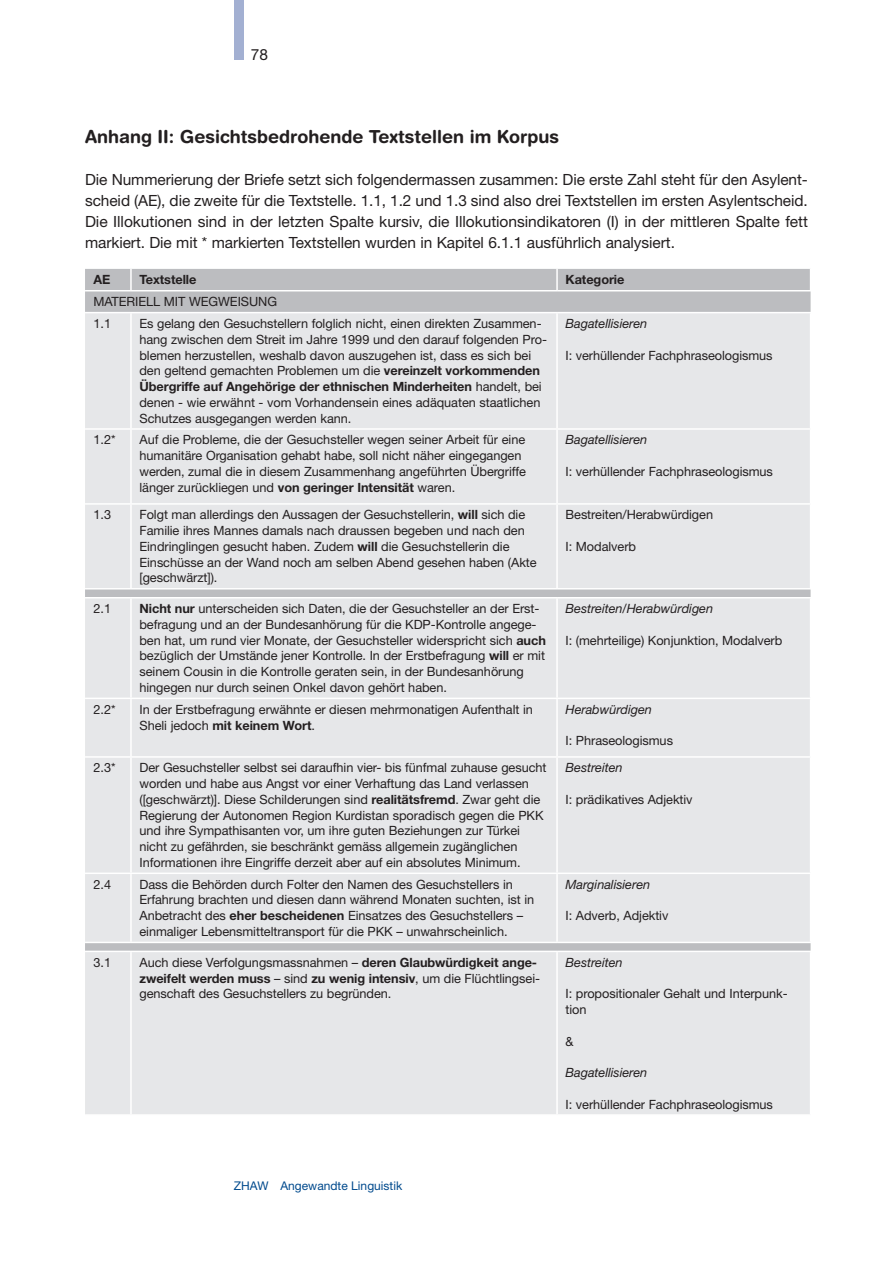
<style>
.page{position:relative;width:893px;height:1263px;background:#fff}
.page>*{position:absolute;margin:0;border:0;box-sizing:border-box;transform-origin:0 0}
.t1{font:700 18px "Helvetica Rounded LT Std";color:#231f20}
.t2{font:15.45px/21px "Helvetica Neue LT Pro";letter-spacing:-.005em;color:#231f20;text-align:justify}
.t3{font:12.75px/15.8px "Helvetica Neue LT Pro";letter-spacing:-.005em;color:#231f20}
.t4{font:700 12.75px "Helvetica Neue LT Std";letter-spacing:-.005em;color:#231f20}
.t5{font:italic 12.75px "Helvetica Neue LT Std";letter-spacing:-.005em;color:#231f20}
.t6{font:12.75px/21.9px "Helvetica Neue LT Std";letter-spacing:-.005em;color:#231f20}
.t7{font:12px "Helvetica Neue LT Pro";color:#004a8d}
.s1{font-family:"Helvetica Neue LT Std";font-weight:700}
.s2{font-family:"Helvetica Neue LT Pro";font-weight:400}
</style>
<div class="page">
<div style="left:234px;top:0;width:10px;height:60px;background:#a3b0d2"></div>
<div style="left:85px;top:269px;width:726px;height:43px;background:#bcbdc0"></div>
<div style="left:85px;top:313px;width:726px;height:801px;background:#e6e7e9"></div>
<hr style="left:130px;top:313px;width:2px;height:115px;background:#fff">
<hr style="left:130px;top:430px;width:2px;height:73px;background:#fff">
<hr style="left:130px;top:505px;width:2px;height:83px;background:#fff">
<hr style="left:130px;top:598px;width:2px;height:100px;background:#fff">
<hr style="left:130px;top:699px;width:2px;height:57px;background:#fff">
<hr style="left:130px;top:758px;width:2px;height:114px;background:#fff">
<hr style="left:130px;top:874px;width:2px;height:68px;background:#fff">
<hr style="left:130px;top:952px;width:2px;height:162px;background:#fff">
<hr style="left:130px;top:269px;width:2px;height:21px;background:#fff">
<hr style="left:85px;top:290px;width:46px;height:1px;background:#fff">
<hr style="left:131px;top:290px;width:426px;height:1px;background:#fff">
<hr style="left:557px;top:290px;width:254px;height:1px;background:#fff">
<hr style="left:85px;top:503px;width:46px;height:2px;background:#fff">
<hr style="left:131px;top:503px;width:426px;height:2px;background:#fff">
<hr style="left:557px;top:503px;width:254px;height:2px;background:#fff">
<hr style="left:85px;top:698px;width:46px;height:1px;background:#fff">
<hr style="left:131px;top:698px;width:426px;height:1px;background:#fff">
<hr style="left:557px;top:698px;width:254px;height:1px;background:#fff">
<hr style="left:85px;top:756px;width:46px;height:2px;background:#fff">
<hr style="left:131px;top:756px;width:426px;height:2px;background:#fff">
<hr style="left:557px;top:756px;width:254px;height:2px;background:#fff">
<hr style="left:85px;top:872px;width:46px;height:2px;background:#fff">
<hr style="left:131px;top:872px;width:426px;height:2px;background:#fff">
<hr style="left:557px;top:872px;width:254px;height:2px;background:#fff">
<hr style="left:85px;top:428px;width:46px;height:2px;background:#fff">
<hr style="left:131px;top:428px;width:426px;height:2px;background:#fff">
<hr style="left:557px;top:428px;width:254px;height:2px;background:#fff">
<hr style="left:556px;top:269px;width:2px;height:21px;background:#fff">
<svg style="left:810px;top:269px;width:1px;height:21px"></svg>
<hr style="left:556px;top:313px;width:2px;height:115px;background:#fff">
<hr style="left:810px;top:313px;width:1px;height:115px;background:#fff">
<hr style="left:556px;top:430px;width:2px;height:73px;background:#fff">
<hr style="left:810px;top:430px;width:1px;height:73px;background:#fff">
<hr style="left:556px;top:505px;width:2px;height:83px;background:#fff">
<hr style="left:810px;top:505px;width:1px;height:83px;background:#fff">
<hr style="left:556px;top:598px;width:2px;height:100px;background:#fff">
<hr style="left:810px;top:598px;width:1px;height:100px;background:#fff">
<hr style="left:556px;top:699px;width:2px;height:57px;background:#fff">
<hr style="left:810px;top:699px;width:1px;height:57px;background:#fff">
<hr style="left:556px;top:758px;width:2px;height:114px;background:#fff">
<hr style="left:810px;top:758px;width:1px;height:114px;background:#fff">
<hr style="left:556px;top:874px;width:2px;height:68px;background:#fff">
<hr style="left:810px;top:874px;width:1px;height:68px;background:#fff">
<hr style="left:556px;top:952px;width:2px;height:162px;background:#fff">
<hr style="left:810px;top:952px;width:1px;height:162px;background:#fff">
<hr style="left:85px;top:942px;width:46px;height:1px;background:#fff">
<hr style="left:131px;top:942px;width:426px;height:1px;background:#fff">
<hr style="left:557px;top:942px;width:254px;height:1px;background:#fff">
<hr style="left:85px;top:951px;width:46px;height:1px;background:#fff">
<hr style="left:131px;top:951px;width:426px;height:1px;background:#fff">
<hr style="left:557px;top:951px;width:254px;height:1px;background:#fff">
<hr style="left:85px;top:588px;width:46px;height:1px;background:#fff">
<hr style="left:131px;top:588px;width:426px;height:1px;background:#fff">
<hr style="left:557px;top:588px;width:254px;height:1px;background:#fff">
<hr style="left:85px;top:597px;width:46px;height:1px;background:#fff">
<hr style="left:131px;top:597px;width:426px;height:1px;background:#fff">
<hr style="left:557px;top:597px;width:254px;height:1px;background:#fff">
<p class="t2" style="left:251px;top:43px;width:19px">78</p>
<h1 class="t1" style="left:85px;top:126px;width:476px">Anhang II: Gesichtsbedrohende Textstellen im Korpus</h1>
<p class="t2" style="left:85px;top:168px;width:724px">Die Nummerierung der Briefe setzt sich folgendermassen zusammen: Die erste Zahl steht für den Asylent&shy;scheid (AE), die zweite für die Textstelle. 1.1, 1.2 und 1.3 sind also drei Textstellen im ersten Asylentscheid.<br>Die Illokutionen sind in der letzten Spalte kursiv, die Illokutionsindikatoren (I) in der mittleren Spalte fett markiert. Die mit * markierten Textstellen wurden in Kapitel 6.1.1 ausführlich analysiert.</p>
<p class="t4" style="left:94px;top:272px;width:18px">AE</p>
<p class="t4" style="left:139px;top:272px;width:59px">Textstelle</p>
<p class="t4" style="left:566px;top:272px;width:60px">Kategorie</p>
<p class="t6" style="left:94px;top:291px;width:185px">MATERIELL MIT WEGWEISUNG<br>1.1</p>
<p class="t3" style="left:139px;top:315px;width:409px">Es gelang den Gesuchstellern folglich nicht, einen direkten Zusammen&shy;hang zwischen dem Streit im Jahre 1999 und den darauf folgenden Pro&shy;blemen herzustellen, weshalb davon auszugehen ist, dass es sich bei den geltend gemachten Problemen um die <span class="s1">vereinzelt vorkommenden</span></p>
<p class="t4" style="left:139px;top:379px;width:404px">Übergriffe auf Angehörige der ethnischen Minderheiten <span class="s2">handelt, bei</span></p>
<p class="t3" style="left:139px;top:394px;width:403px">denen - wie erwähnt - vom Vorhandensein eines adäquaten staatlichen<br>Schutzes ausgegangen werden kann.</p>
<p class="t5" style="left:566px;top:316px;width:83px">Bagatellisieren</p>
<p class="t3" style="left:566px;top:347px;width:209px">I: verhüllender Fachphraseologismus</p>
<p class="t6" style="left:94px;top:429px;width:24px">1.2*</p>
<p class="t3" style="left:139px;top:432px;width:388px">Auf die Probleme, die der Gesuchsteller wegen seiner Arbeit für eine humanitäre Organisation gehabt habe, soll nicht näher eingegangen werden, zumal die in diesem Zusammenhang angeführten Übergriffe länger zurückliegen und <span class="s1">von geringer Intensität</span> waren.</p>
<p class="t5" style="left:566px;top:432px;width:83px">Bagatellisieren</p>
<p class="t3" style="left:566px;top:463px;width:209px">I: verhüllender Fachphraseologismus</p>
<p class="t6" style="left:94px;top:504px;width:19px">1.3</p>
<p class="t3" style="left:139px;top:507px;width:399px">Folgt man allerdings den Aussagen der Gesuchstellerin, <span class="s1">will</span> sich die Familie ihres Mannes damals nach draussen begeben und nach den Eindringlingen gesucht haben. Zudem <span class="s1">will</span> die Gesuchstellerin die Einschüsse an der Wand noch am selben Abend gesehen haben (Akte [geschwärzt]).</p>
<p class="t3" style="left:566px;top:507px;width:149px">Bestreiten/Herabwürdigen</p>
<p class="t3" style="left:566px;top:538px;width:72px">I: Modalverb</p>
<p class="t6" style="left:94px;top:597px;width:19px">2.1</p>
<p class="t3" style="left:139px;top:600px;width:408px"><span class="s1">Nicht nur</span> unterscheiden sich Daten, die der Gesuchsteller an der Erst&shy;befragung und an der Bundesanhörung für die KDP-Kontrolle angege&shy;ben hat, um rund vier Monate, der Gesuchsteller widerspricht sich <span class="s1">auch </span>bezüglich der Umstände jener Kontrolle. In der Erstbefragung <span class="s1">will</span> er mit seinem Cousin in die Kontrolle geraten sein, in der Bundesanhörung hingegen nur durch seinen Onkel davon gehört haben.</p>
<p class="t5" style="left:566px;top:601px;width:149px">Bestreiten/Herabwürdigen</p>
<p class="t3" style="left:566px;top:632px;width:218px">I: (mehrteilige) Konjunktion, Modalverb</p>
<p class="t6" style="left:94px;top:698px;width:24px">2.2*</p>
<p class="t3" style="left:139px;top:701px;width:395px">In der Erstbefragung erwähnte er diesen mehrmonatigen Aufenthalt in</p>
<p class="t4" style="left:139px;top:717px;width:177px"><span class="s2">Sheli jedoch</span> mit keinem Wort<span class="s2">.</span></p>
<p class="t5" style="left:566px;top:702px;width:88px">Herabwürdigen</p>
<p class="t3" style="left:566px;top:733px;width:109px">I: Phraseologismus</p>
<p class="t6" style="left:94px;top:757px;width:24px">2.3*</p>
<p class="t3" style="left:139px;top:760px;width:409px">Der Gesuchsteller selbst sei daraufhin vier- bis fünfmal zuhause gesucht worden und habe aus Angst vor einer Verhaftung das Land verlassen ([geschwärzt)]. Diese Schilderungen sind <span class="s1">realitätsfremd</span>. Zwar geht die Regierung der Autonomen Region Kurdistan sporadisch gegen die PKK und ihre Sympathisanten vor, um ihre guten Beziehungen zur Türkei nicht zu gefährden, sie beschränkt gemäss allgemein zugänglichen Informationen ihre Eingriffe derzeit aber auf ein absolutes Minimum.</p>
<p class="t5" style="left:566px;top:760px;width:59px">Bestreiten</p>
<p class="t3" style="left:566px;top:791px;width:129px">I: prädikatives Adjektiv</p>
<p class="t6" style="left:94px;top:873px;width:19px">2.4</p>
<p class="t3" style="left:139px;top:876px;width:396px">Dass die Behörden durch Folter den Namen des Gesuchstellers in Erfahrung brachten und diesen dann während Monaten suchten, ist in Anbetracht des <span class="s1">eher bescheidenen</span> Einsatzes des Gesuchstellers – einmaliger Lebensmitteltransport für die PKK – unwahrscheinlich.</p>
<p class="t5" style="left:566px;top:876px;width:86px">Marginalisieren</p>
<p class="t3" style="left:566px;top:907px;width:104px">I: Adverb, Adjektiv</p>
<p class="t6" style="left:94px;top:951px;width:19px">3.1</p>
<p class="t3" style="left:139px;top:954px;width:399px">Auch diese Verfolgungsmassnahmen – <span class="s1">deren Glaubwürdigkeit ange-</span></p>
<p class="t4" style="left:139px;top:970px;width:402px">zweifelt werden muss <span class="s2">– sind</span> zu wenig intensiv<span class="s2">, um die Flüchtlingsei-</span></p>
<p class="t3" style="left:139px;top:985px;width:253px">genschaft des Gesuchstellers zu begründen.</p>
<p class="t5" style="left:566px;top:954px;width:59px">Bestreiten</p>
<p class="t3" style="left:566px;top:985px;width:224px">I: propositionaler Gehalt und Interpunk&shy;tion</p>
<p class="t3" style="left:566px;top:1033px;width:10px">&amp;</p>
<p class="t5" style="left:566px;top:1065px;width:83px">Bagatellisieren</p>
<p class="t3" style="left:566px;top:1096px;width:209px">I: verhüllender Fachphraseologismus</p>
<p class="t7" style="left:234px;top:1178px;width:170px">ZHAW Angewandte Linguistik</p>
</div>
